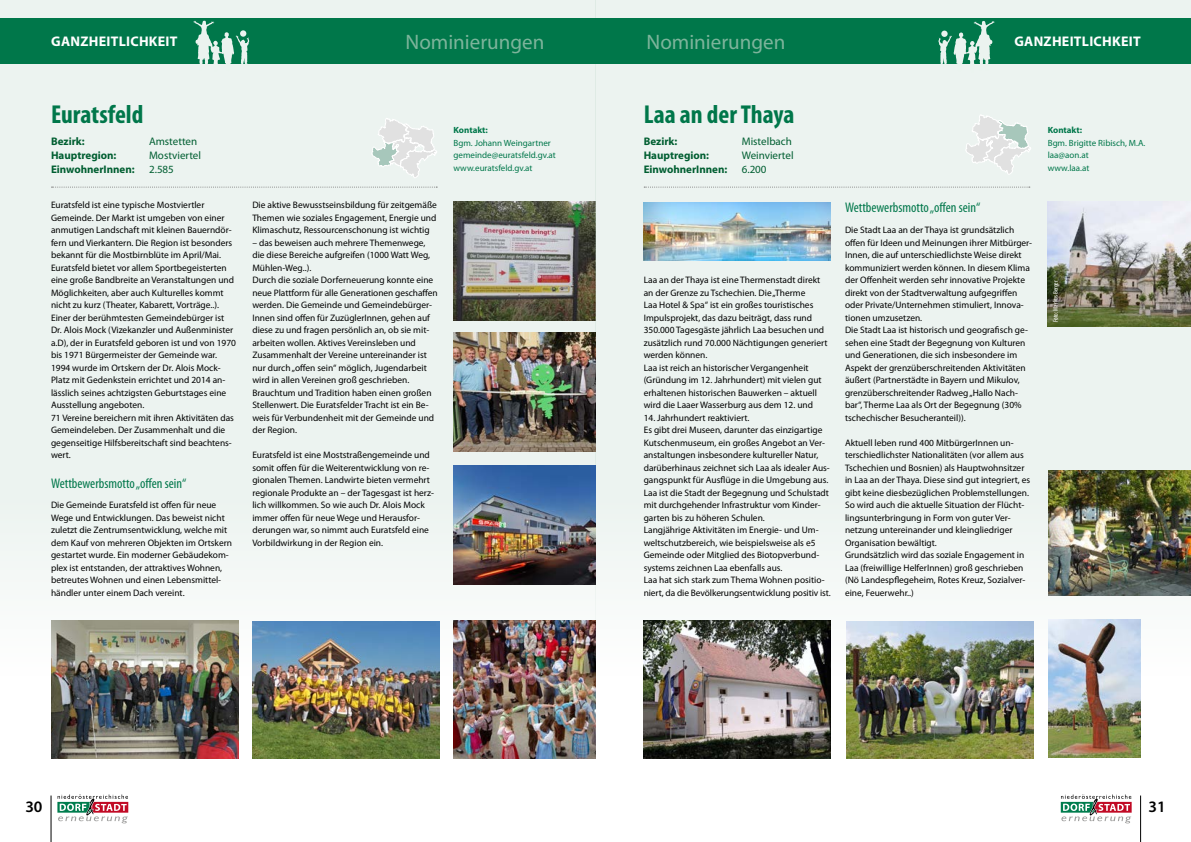
<style>
.page{position:relative;width:1191px;height:842px;background:#fff}
.page>*{position:absolute;margin:0;border:0;box-sizing:border-box;transform-origin:0 0}
.t1{font:700 condensed 26px "Myriad Pro";color:#00774a}
.t2{font:21px "Myriad Pro";color:#7db49b}
.t3{font:600 16px "Myriad Pro";color:#000}
.t4{font:condensed 14px "Myriad Pro";color:#00774a}
.t5{font:700 14px "Myriad Pro";letter-spacing:.02em;color:#fff}
.t6{font:700 11px "Myriad Pro";color:#005e31}
.t7{font:11px "Myriad Pro";color:#005e31}
.t8{font:9.4px/12.5px "Myriad Pro";color:#000}
.t9{font:9px/12.5px "Myriad Pro";color:#00774a}
.t10{font:700 9px "Myriad Pro";color:#00774a}
.t11{font:condensed 6.8px "Myriad Pro";color:#fff}
</style>
<div class="page">
<div style="left:0;top:0;width:595px;height:842px;background:linear-gradient(to bottom,#e5efeb,#fbfbfa)"></div>
<svg style="left:52px;top:187px;width:385px;height:1px"></svg>
<img style="left:51px;top:621px;width:187px;height:138px">
<img style="left:252px;top:621px;width:187px;height:138px">
<img style="left:454px;top:201px;width:141px;height:119px">
<div style="left:595px;top:0;width:596px;height:842px;background:linear-gradient(to bottom,#e5efeb,#fcfcfb)"></div>
<svg style="left:644px;top:187px;width:385px;height:1px"></svg>
<img style="left:1048px;top:470px;width:143px;height:126px">
<img style="left:643px;top:621px;width:188px;height:137px">
<img style="left:846px;top:621px;width:187px;height:138px">
<img style="left:1047px;top:201px;width:144px;height:126px">
<svg style="left:371px;top:118px;width:66px;height:60px"></svg>
<svg style="left:965px;top:114px;width:66px;height:61px"></svg>
<img style="left:453px;top:333px;width:142px;height:119px">
<div style="left:0;top:18px;width:595px;height:46px;background:#00774a"></div>
<div style="left:595px;top:18px;width:596px;height:46px;background:#00774a"></div>
<svg style="left:938px;top:21px;width:56px;height:51px"></svg>
<svg style="left:193px;top:21px;width:56px;height:51px"></svg>
<div style="left:240px;top:30px;width:6px;height:7px;background:#ebf3ef;border-radius:50%"></div>
<img style="left:454px;top:621px;width:141px;height:137px">
<img style="left:1048px;top:620px;width:92px;height:137px">
<img style="left:643px;top:202px;width:188px;height:59px">
<img style="left:453px;top:465px;width:142px;height:119px">
<svg style="left:57px;top:794px;width:71px;height:29px"></svg>
<hr style="left:51px;top:795px;width:1px;height:47px;background:#000">
<svg style="left:1060px;top:794px;width:71px;height:29px"></svg>
<hr style="left:1140px;top:795px;width:1px;height:47px;background:#000">
<h3 class="t5" style="left:51px;top:32px;width:128px">GANZHEITLICHKEIT</h3>
<h2 class="t2" style="left:405px;top:29px;width:140px">Nominierungen</h2>
<h2 class="t2" style="left:646px;top:29px;width:140px">Nominierungen</h2>
<h3 class="t5" style="left:1014px;top:32px;width:128px">GANZHEITLICHKEIT</h3>
<h1 class="t1" style="left:51px;top:98px;width:94px">Euratsfeld</h1>
<p class="t6" style="left:51px;top:134px;width:35px">Bezirk:</p>
<p class="t7" style="left:149px;top:134px;width:50px">Amstetten</p>
<p class="t6" style="left:51px;top:148px;width:67px">Hauptregion:</p>
<p class="t7" style="left:149px;top:148px;width:53px">Mostviertel</p>
<p class="t6" style="left:51px;top:162px;width:85px">EinwohnerInnen:</p>
<p class="t7" style="left:149px;top:162px;width:26px">2.585</p>
<p class="t8" style="left:51px;top:199px;width:186px">Euratsfeld ist eine typische Mostviertler Gemeinde. Der Markt ist umgeben von einer anmutigen Landschaft mit kleinen Bauerndör&shy;fern und Vierkantern. Die Region ist besonders bekannt für die Mostbirnblüte im April/Mai.<br>Euratsfeld bietet vor allem Sportbegeisterten eine große Bandbreite an Veranstaltungen und Möglichkeiten, aber auch Kulturelles kommt nicht zu kurz (Theater, Kabarett, Vorträge..).<br>Einer der berühmtesten Gemeindebürger ist Dr. Alois Mock (Vizekanzler und Außenminister a.D), der in Euratsfeld geboren ist und von 1970 bis 1971 Bürgermeister der Gemeinde war.<br>1994 wurde im Ortskern der Dr. Alois Mock-Platz mit Gedenkstein errichtet und 2014 an&shy;lässlich seines achtzigsten Geburtstages eine Ausstellung angeboten.<br>71 Vereine bereichern mit ihren Aktivitäten das Gemeindeleben. Der Zusammenhalt und die gegenseitige Hilfsbereitschaft sind beachtens&shy;wert.</p>
<h3 class="t4" style="left:51px;top:475px;width:137px">Wettbewerbsmotto „offen sein“</h3>
<p class="t8" style="left:51px;top:499px;width:182px">Die Gemeinde Euratsfeld ist offen für neue Wege und Entwicklungen. Das beweist nicht zuletzt die Zentrumsentwicklung, welche mit dem Kauf von mehreren Objekten im Ortskern gestartet wurde. Ein moderner Gebäudekom&shy;plex ist entstanden, der attraktives Wohnen, betreutes Wohnen und einen Lebensmittel&shy;händler unter einem Dach vereint.</p>
<p class="t8" style="left:252px;top:199px;width:186px;text-align:justify">Die aktive Bewusstseinsbildung für zeitgemäße Themen wie soziales Engagement, Energie und Klimaschutz, Ressourcenschonung ist wichtig</p>
<p class="t8" style="left:252px;top:236px;width:187px">– das beweisen auch mehrere Themenwege, die diese Bereiche aufgreifen (1000 Watt Weg, Mühlen-Weg..).<br>Durch die soziale Dorferneuerung konnte eine neue Plattform für alle Generationen geschaffen werden. Die Gemeinde und Gemeindebürger-Innen sind offen für ZuzüglerInnen, gehen auf diese zu und fragen persönlich an, ob sie mit&shy;arbeiten wollen. Aktives Vereinsleben und Zusammenhalt der Vereine untereinander ist nur durch „offen sein“ möglich, Jugendarbeit wird in allen Vereinen groß geschrieben.<br>Brauchtum und Tradition haben einen großen Stellenwert. Die Euratsfelder Tracht ist ein Be&shy;weis für Verbundenheit mit der Gemeinde und der Region.</p>
<p class="t8" style="left:252px;top:449px;width:183px">Euratsfeld ist eine Moststraßengemeinde und somit offen für die Weiterentwicklung von re&shy;gionalen Themen. Landwirte bieten vermehrt regionale Produkte an – der Tagesgast ist herz&shy;lich willkommen. So wie auch Dr. Alois Mock immer offen für neue Wege und Herausfor&shy;derungen war, so nimmt auch Euratsfeld eine Vorbildwirkung in der Region ein.</p>
<p class="t10" style="left:453px;top:124px;width:36px">Kontakt:</p>
<p class="t9" style="left:453px;top:136px;width:104px">Bgm. Johann Weingartner gemeinde@euratsfeld.gv.at www.euratsfeld.gv.at</p>
<h1 class="t1" style="left:643px;top:98px;width:152px">Laa an der Thaya</h1>
<p class="t6" style="left:643px;top:134px;width:35px">Bezirk:</p>
<p class="t7" style="left:741px;top:134px;width:52px">Mistelbach</p>
<p class="t6" style="left:643px;top:148px;width:67px">Hauptregion:</p>
<p class="t7" style="left:741px;top:148px;width:53px">Weinviertel</p>
<p class="t6" style="left:643px;top:162px;width:85px">EinwohnerInnen:</p>
<p class="t7" style="left:741px;top:162px;width:26px">6.200</p>
<p class="t8" style="left:643px;top:274px;width:185px">Laa an der Thaya ist eine Thermenstadt direkt an der Grenze zu Tschechien. Die „Therme<br>Laa Hotel &amp; Spa“ ist ein großes touristisches Impulsprojekt, das dazu beiträgt, dass rund 350.000 Tagesgäste jährlich Laa besuchen und zusätzlich rund 70.000 Nächtigungen generiert werden können.<br>Laa ist reich an historischer Vergangenheit (Gründung im 12. Jahrhundert) mit vielen gut erhaltenen historischen Bauwerken – aktuell wird die Laaer Wasserburg aus dem 12. und</p>
<p class="t8" style="left:643px;top:411px;width:189px">14. Jahrhundert reaktiviert.<br>Es gibt drei Museen, darunter das einzigartige Kutschenmuseum, ein großes Angebot an Ver&shy;anstaltungen insbesondere kultureller Natur, darüberhinaus zeichnet sich Laa als idealer Aus&shy;gangspunkt für Ausflüge in die Umgebung aus.<br>Laa ist die Stadt der Begegnung und Schulstadt mit durchgehender Infrastruktur vom Kinder&shy;garten bis zu höheren Schulen.<br>Langjährige Aktivitäten im Energie- und Um&shy;weltschutzbereich, wie beispielsweise als e5<br>Gemeinde oder Mitglied des Biotopverbund&shy;systems zeichnen Laa ebenfalls aus.<br>Laa hat sich stark zum Thema Wohnen positio&shy;niert, da die Bevölkerungsentwicklung positiv ist.</p>
<h3 class="t4" style="left:845px;top:199px;width:137px">Wettbewerbsmotto „offen sein“</h3>
<p class="t8" style="left:845px;top:224px;width:188px">Die Stadt Laa an der Thaya ist grundsätzlich offen für Ideen und Meinungen ihrer Mitbürger-Innen, die auf unterschiedlichste Weise direkt kommuniziert werden können. In diesem Klima der Offenheit werden sehr innovative Projekte direkt von der Stadtverwaltung aufgegriffen oder Private/Unternehmen stimuliert, Innova&shy;tionen umzusetzen.<br>Die Stadt Laa ist historisch und geografisch ge&shy;sehen eine Stadt der Begegnung von Kulturen und Generationen, die sich insbesondere im Aspekt der grenzüberschreitenden Aktivitäten äußert (Partnerstädte in Bayern und Mikulov, grenzüberschreitender Radweg „Hallo Nach&shy;bar“, Therme Laa als Ort der Begegnung (30% tschechischer Besucheranteil)).</p>
<p class="t8" style="left:845px;top:436px;width:187px">Aktuell leben rund 400 MitbürgerInnen un&shy;terschiedlichster Nationalitäten (vor allem aus Tschechien und Bosnien) als Hauptwohnsitzer in Laa an der Thaya. Diese sind gut integriert, es gibt keine diesbezüglichen Problemstellungen.<br>So wird auch die aktuelle Situation der Flücht&shy;lingsunterbringung in Form von guter Ver&shy;netzung untereinander und kleingliedriger Organisation bewältigt.<br>Grundsätzlich wird das soziale Engagement in Laa (freiwillige HelferInnen) groß geschrieben (Nö Landespflegeheim, Rotes Kreuz, Sozialver&shy;eine, Feuerwehr..)</p>
<p class="t10" style="left:1047px;top:124px;width:36px">Kontakt:</p>
<p class="t9" style="left:1047px;top:136px;width:99px">Bgm. Brigitte Ribisch, M.A. laa@aon.at<br>www.laa.at</p>
<p class="t11" style="left:1051px;top:322px;width:43px;rotate:-90deg">Foto: Markus Berger</p>
<h3 class="t3" style="left:25px;top:796px;width:19px">30</h3>
<h3 class="t3" style="left:1148px;top:796px;width:19px">31</h3>
</div>
